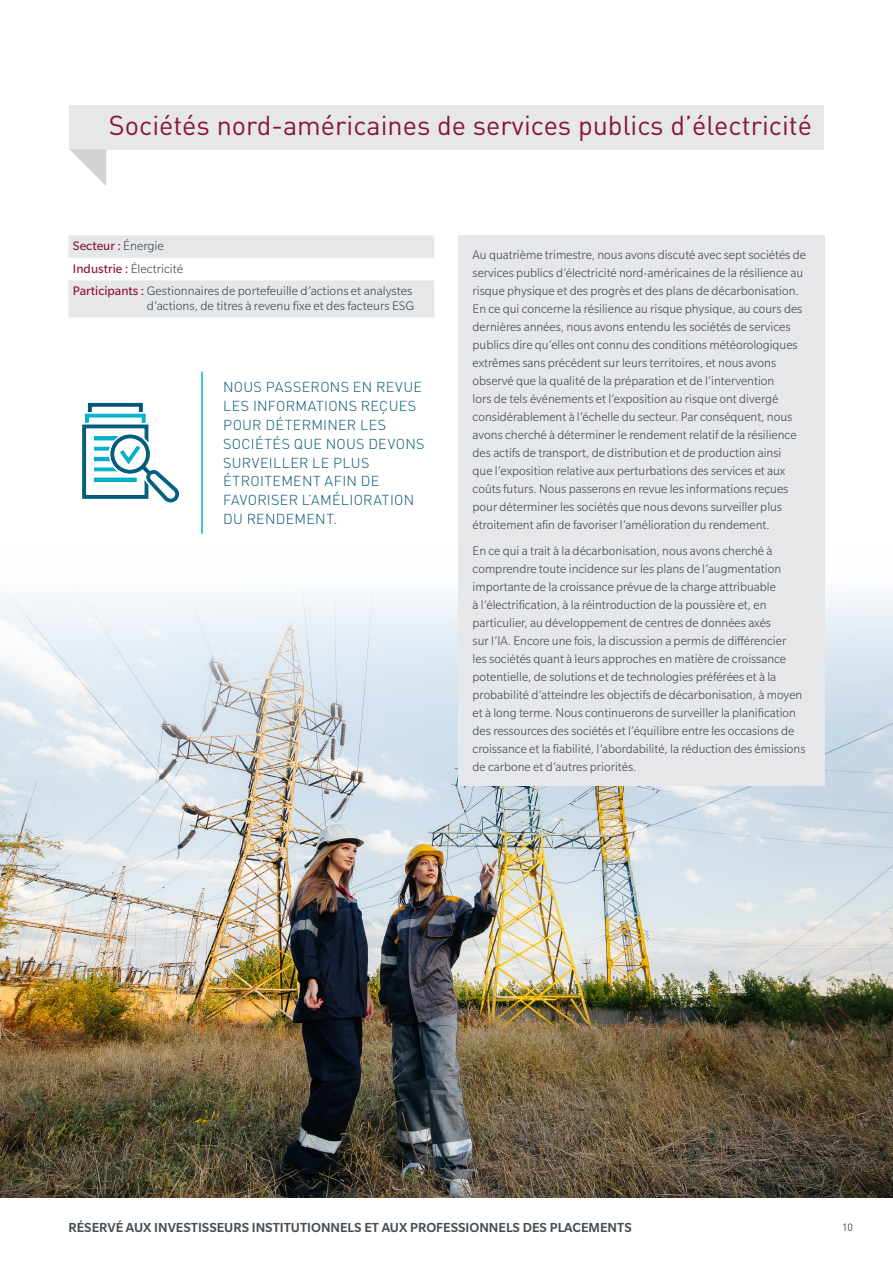
<style>
.page{position:relative;width:893px;height:1263px;background:#fff}
.page>*{position:absolute;margin:0;border:0;box-sizing:border-box;transform-origin:0 0}
.ESG_-_company_name{font:27px "DINOT";color:#88153e}
.sub_subhead{font:300 14.25px/18.8px "DINOT";letter-spacing:.02em;color:#005775}
.t1{font:500 14.25px "Slate Std";color:#464b54}
.body_text{font:300 13.5px/18px "Slate Std";color:#464b54}
.body_text_10_13{font:300 13.5px/15px "Slate Std";color:#464b54;text-align:right}
.body_text_10_13-2{font:13.5px "Slate Std";color:#88153e}
.t2{font:10.5px "DINOT";color:#464b54}
.s1{font-weight:300;color:#464b54}
.s2{font-weight:400;color:#88153e}
</style>
<div class="page">
<img style="left:0;top:548px;width:893px;height:649px">
<div style="left:69px;top:105px;width:755px;height:45px;background:#e6e7e9"></div>
<svg style="left:70px;top:149px;width:36px;height:37px"></svg>
<div style="left:458px;top:235px;width:366px;height:551px;background:#e6e7e9"></div>
<hr style="left:201px;top:372px;width:2px;height:162px;background:#00b5d1">
<svg style="left:68px;top:235px;width:366px;height:83px"></svg>
<svg style="left:82px;top:403px;width:97px;height:100px"></svg>
<p class="ESG_-_company_name" style="left:109px;top:109px;width:705px">Sociétés nord-américaines de services publics d’électricité</p>
<p class="body_text_10_13-2" style="left:73px;top:239px;width:92px">Secteur : <span class="s1">Énergie</span></p>
<p class="body_text_10_13" style="left:73px;top:261px;width:112px"><span class="s2">Industrie :</span> Électricité</p>
<p class="body_text_10_13" style="left:73px;top:283px;width:343px"><span class="s2">Participants :</span> Gestionnaires de portefeuille d’actions et analystes d’actions, de titres à revenu fixe et des facteurs ESG</p>
<p class="sub_subhead" style="left:223px;top:378px;width:203px">NOUS PASSERONS EN REVUE<br>LES INFORMATIONS REÇUES<br>POUR DÉTERMINER LES<br>SOCIÉTÉS QUE NOUS DEVONS<br>SURVEILLER LE PLUS<br>ÉTROITEMENT AFIN DE<br>FAVORISER L’AMÉLIORATION<br>DU RENDEMENT.</p>
<p class="body_text" style="left:473px;top:246px;width:335px">Au quatrième trimestre, nous avons discuté avec sept sociétés de services publics d’électricité nord-américaines de la résilience au risque physique et des progrès et des plans de décarbonisation.<br>En ce qui concerne la résilience au risque physique, au cours des dernières années, nous avons entendu les sociétés de services publics dire qu’elles ont connu des conditions météorologiques extrêmes sans précédent sur leurs territoires, et nous avons observé que la qualité de la préparation et de l’intervention<br>lors de tels événements et l’exposition au risque ont divergé considérablement à l’échelle du secteur. Par conséquent, nous avons cherché à déterminer le rendement relatif de la résilience des actifs de transport, de distribution et de production ainsi<br>que l’exposition relative aux perturbations des services et aux coûts futurs. Nous passerons en revue les informations reçues pour déterminer les sociétés que nous devons surveiller plus étroitement afin de favoriser l’amélioration du rendement.</p>
<p class="body_text" style="left:473px;top:541px;width:334px">En ce qui a trait à la décarbonisation, nous avons cherché à comprendre toute incidence sur les plans de l’augmentation importante de la croissance prévue de la charge attribuable<br>à l’électrification, à la réintroduction de la poussière et, en particulier, au développement de centres de données axés<br>sur l’IA. Encore une fois, la discussion a permis de différencier<br>les sociétés quant à leurs approches en matière de croissance potentielle, de solutions et de technologies préférées et à la probabilité d’atteindre les objectifs de décarbonisation, à moyen et à long terme. Nous continuerons de surveiller la planification des ressources des sociétés et l’équilibre entre les occasions de croissance et la fiabilité, l’abordabilité, la réduction des émissions de carbone et d’autres priorités.</p>
<p class="t1" style="left:68px;top:1220px;width:565px">RÉSERVÉ AUX INVESTISSEURS INSTITUTIONNELS ET AUX PROFESSIONNELS DES PLACEMENTS</p>
<p class="t2" style="left:842px;top:1220px;width:12px">10</p>
</div>
